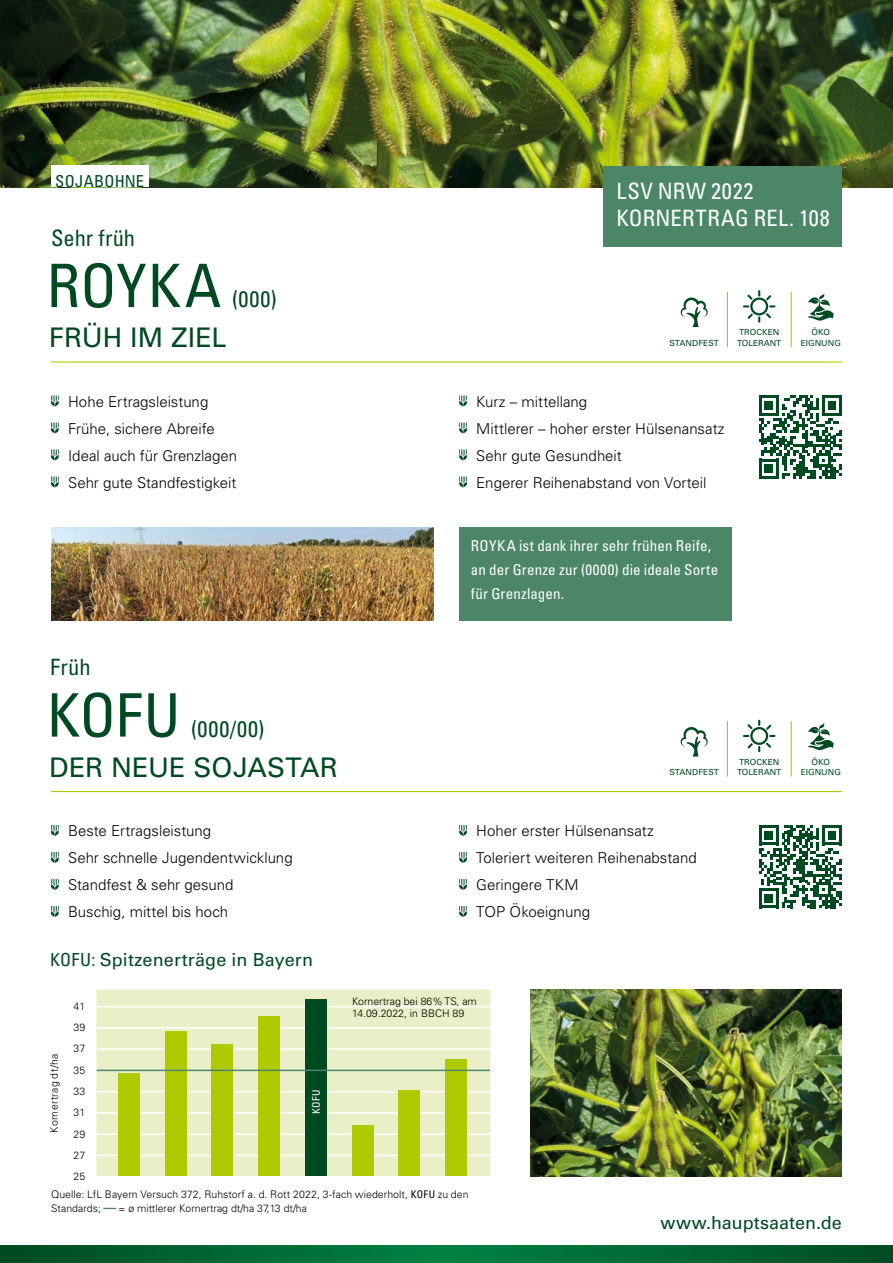
<style>
.page{position:relative;width:893px;height:1263px;background:#fff}
.page>*{position:absolute;margin:0;border:0;box-sizing:border-box;transform-origin:0 0}
.t1{font:condensed 60px "Univers LT Std";color:#004a22}
.t2{font:27px "Univers LT Std";letter-spacing:.005em;color:#004a22}
.t3{font:condensed 22.5px/27px "Univers LT Std";letter-spacing:.02em;color:#fff}
.t4{font:condensed 22.5px "Univers LT Std";letter-spacing:.01em;color:#004a22}
.t5{font:18px "Univers LT Std";letter-spacing:.005em;color:#004a22}
.t6{font:condensed 16.5px "Univers LT Std";letter-spacing:.01em;color:#004a22}
.t7{font:300 15px/27px "Univers LT Std";color:#000}
.t8{font:condensed 15px/24px "Univers LT Std";letter-spacing:.005em;color:#fff}
.t9{font:300 10.5px/21.3px "Univers LT Std";color:#000}
.t10{font:300 10.5px "Univers LT Std";letter-spacing:.025em;color:#000}
.t11{font:condensed 10.5px "Univers LT Std";color:#fff}
.t12{font:8.4px/10.5px "Univers LT Std";color:#004a22}
.s1{font-stretch:condensed}
.s2{font-weight:400;font-stretch:condensed}
.s3{font-weight:700;font-size:13.5px;color:#4b8767}
</style>
<div class="page">
<img style="left:0;top:0;width:893px;height:187px">
<div style="left:51px;top:166px;width:98px;height:21px;background:#fff"></div>
<hr style="left:727px;top:292px;width:1px;height:55px;background:#afca00">
<hr style="left:791px;top:292px;width:1px;height:55px;background:#afca00">
<hr style="left:51px;top:361px;width:791px;height:2px;background:#afca00">
<svg style="left:51px;top:395px;width:8px;height:11px"></svg>
<svg style="left:51px;top:422px;width:8px;height:11px"></svg>
<svg style="left:51px;top:449px;width:8px;height:11px"></svg>
<svg style="left:51px;top:476px;width:8px;height:11px"></svg>
<svg style="left:459px;top:395px;width:8px;height:11px"></svg>
<svg style="left:459px;top:422px;width:8px;height:11px"></svg>
<svg style="left:459px;top:449px;width:8px;height:11px"></svg>
<svg style="left:459px;top:476px;width:8px;height:11px"></svg>
<svg style="left:681px;top:298px;width:27px;height:29px"></svg>
<svg style="left:744px;top:291px;width:30px;height:31px"></svg>
<svg style="left:808px;top:293px;width:26px;height:28px"></svg>
<div style="left:459px;top:527px;width:272px;height:94px;background:#4b8767"></div>
<img style="left:51px;top:527px;width:383px;height:94px">
<div style="left:604px;top:166px;width:238px;height:81px;background:#4b8767"></div>
<hr style="left:51px;top:791px;width:791px;height:1px;background:#afca00">
<svg style="left:51px;top:825px;width:8px;height:11px"></svg>
<svg style="left:51px;top:852px;width:8px;height:11px"></svg>
<svg style="left:51px;top:879px;width:8px;height:11px"></svg>
<svg style="left:51px;top:906px;width:8px;height:11px"></svg>
<svg style="left:459px;top:825px;width:8px;height:11px"></svg>
<svg style="left:459px;top:852px;width:8px;height:11px"></svg>
<svg style="left:459px;top:879px;width:8px;height:11px"></svg>
<svg style="left:459px;top:906px;width:8px;height:11px"></svg>
<hr style="left:727px;top:721px;width:1px;height:55px;background:#afca00">
<hr style="left:791px;top:721px;width:1px;height:55px;background:#afca00">
<svg style="left:681px;top:727px;width:27px;height:29px"></svg>
<svg style="left:744px;top:721px;width:30px;height:30px"></svg>
<svg style="left:808px;top:723px;width:26px;height:27px"></svg>
<div style="left:96px;top:989px;width:394px;height:187px;background:#e9efc6"></div>
<svg style="left:490px;top:989px;width:1px;height:17px"></svg>
<svg style="left:490px;top:1050px;width:1px;height:19px"></svg>
<hr style="left:95px;top:1027px;width:397px;height:1px;background:#fff">
<hr style="left:95px;top:1048px;width:397px;height:2px;background:#fff">
<hr style="left:95px;top:1069px;width:397px;height:2px;background:#fff">
<hr style="left:95px;top:1091px;width:397px;height:1px;background:#fff">
<hr style="left:95px;top:1112px;width:397px;height:1px;background:#fff">
<hr style="left:95px;top:1133px;width:397px;height:2px;background:#fff">
<hr style="left:95px;top:1155px;width:397px;height:1px;background:#fff">
<hr style="left:95px;top:1006px;width:397px;height:1px;background:#fff">
<div style="left:399px;top:1090px;width:21px;height:86px;background:#afca00"></div>
<div style="left:352px;top:1125px;width:21px;height:51px;background:#afca00"></div>
<div style="left:305px;top:999px;width:22px;height:177px;background:#004a22"></div>
<div style="left:258px;top:1016px;width:22px;height:160px;background:#afca00"></div>
<div style="left:212px;top:1044px;width:21px;height:132px;background:#afca00"></div>
<div style="left:165px;top:1031px;width:21px;height:145px;background:#afca00"></div>
<div style="left:118px;top:1073px;width:21px;height:103px;background:#afca00"></div>
<div style="left:446px;top:1060px;width:21px;height:116px;background:#afca00"></div>
<hr style="left:97px;top:1069px;width:393px;height:2px;background:#4b8767">
<img style="left:530px;top:989px;width:312px;height:188px">
<svg style="left:1px;top:1246px;width:892px;height:17px;background:#063"></svg>
<svg style="left:0;top:1246px;width:1px;height:17px"></svg>
<svg style="left:759px;top:825px;width:83px;height:83px"></svg>
<svg style="left:759px;top:395px;width:83px;height:84px"></svg>
<p class="t6" style="left:55px;top:171px;width:90px">SOJABOHNE</p>
<h3 class="t4" style="left:51px;top:224px;width:86px">Sehr früh</h3>
<h1 class="t1" style="left:47px;top:248px;width:176px">ROYKA</h1>
<h3 class="t4" style="left:232px;top:285px;width:46px">(000)</h3>
<h2 class="t2" style="left:49px;top:321px;width:179px">FRÜH IM ZIEL</h2>
<h3 class="t3" style="left:617px;top:177px;width:215px">LSV NRW 2022<br>KORNERTRAG REL. 108</h3>
<p class="t12" style="left:669px;top:338px;width:51px">STANDFEST</p>
<p class="t12" style="left:737px;top:327px;width:46px">TROCKEN<br>TOLERANT</p>
<p class="t12" style="left:801px;top:327px;width:42px;text-align:center">ÖKO<br>EIGNUNG</p>
<p class="t7" style="left:68px;top:388px;width:171px">Hohe Ertragsleistung<br>Frühe, sichere Abreife<br>Ideal auch für Grenzlagen<br>Sehr gute Standfestigkeit</p>
<p class="t7" style="left:476px;top:388px;width:250px">Kurz – mittellang<br>Mittlerer – hoher erster Hülsenansatz<br>Sehr gute Gesundheit<br>Engerer Reihenabstand von Vorteil</p>
<h3 class="t4" style="left:50px;top:653px;width:42px">Früh</h3>
<h1 class="t1" style="left:47px;top:677px;width:135px">KOFU</h1>
<h3 class="t4" style="left:191px;top:714px;width:75px">(000/00)</h3>
<h2 class="t2" style="left:49px;top:751px;width:290px">DER NEUE SOJASTAR</h2>
<p class="t8" style="left:471px;top:533px;width:249px">ROYKA ist dank ihrer sehr frühen Reife, an der Grenze zur (0000) die ideale Sorte für Grenzlagen.</p>
<p class="t12" style="left:669px;top:767px;width:51px">STANDFEST</p>
<p class="t12" style="left:737px;top:757px;width:46px">TROCKEN<br>TOLERANT</p>
<p class="t12" style="left:801px;top:757px;width:42px;text-align:center">ÖKO<br>EIGNUNG</p>
<p class="t7" style="left:68px;top:817px;width:226px">Beste Ertragsleistung<br>Sehr schnelle Jugendentwicklung<br>Standfest &amp; sehr gesund<br>Buschig, mittel bis hoch</p>
<p class="t7" style="left:476px;top:817px;width:222px">Hoher erster Hülsenansatz<br>Toleriert weiteren Reihenabstand<br>Geringere TKM<br>TOP Ökoeignung</p>
<p class="t5" style="left:50px;top:948px;width:264px"><span class="s1">KOFU:</span> Spitzenerträge in Bayern</p>
<p class="t10" style="left:48px;top:1133px;width:81px;rotate:-90deg">Kornertrag dt/ha</p>
<p class="t9" style="left:74px;top:995px;width:13px;text-align:justify">41<br>39<br>37<br>35<br>33<br>31<br>29<br>27<br>25</p>
<p class="t11" style="left:309px;top:1114px;width:26px;rotate:-90deg">KOFU</p>
<p class="t9" style="left:352px;top:995px;width:126px;line-height:11.9px">Kornertrag bei 86% TS, am<br>14.09.2022, in BBCH 89</p>
<p class="t9" style="left:51px;top:1188px;width:419px;line-height:13.5px">Quelle: LfL Bayern Versuch 372, Ruhstorf a. d. Rott 2022, 3-fach wiederholt, <span class="s2">KOFU</span> zu den<br>Standards; <span class="s3">––</span> = ø mittlerer Kornertrag dt/ha 37,13 dt/ha</p>
<p class="t5" style="left:660px;top:1212px;width:183px">www.hauptsaaten.de</p>
</div>
